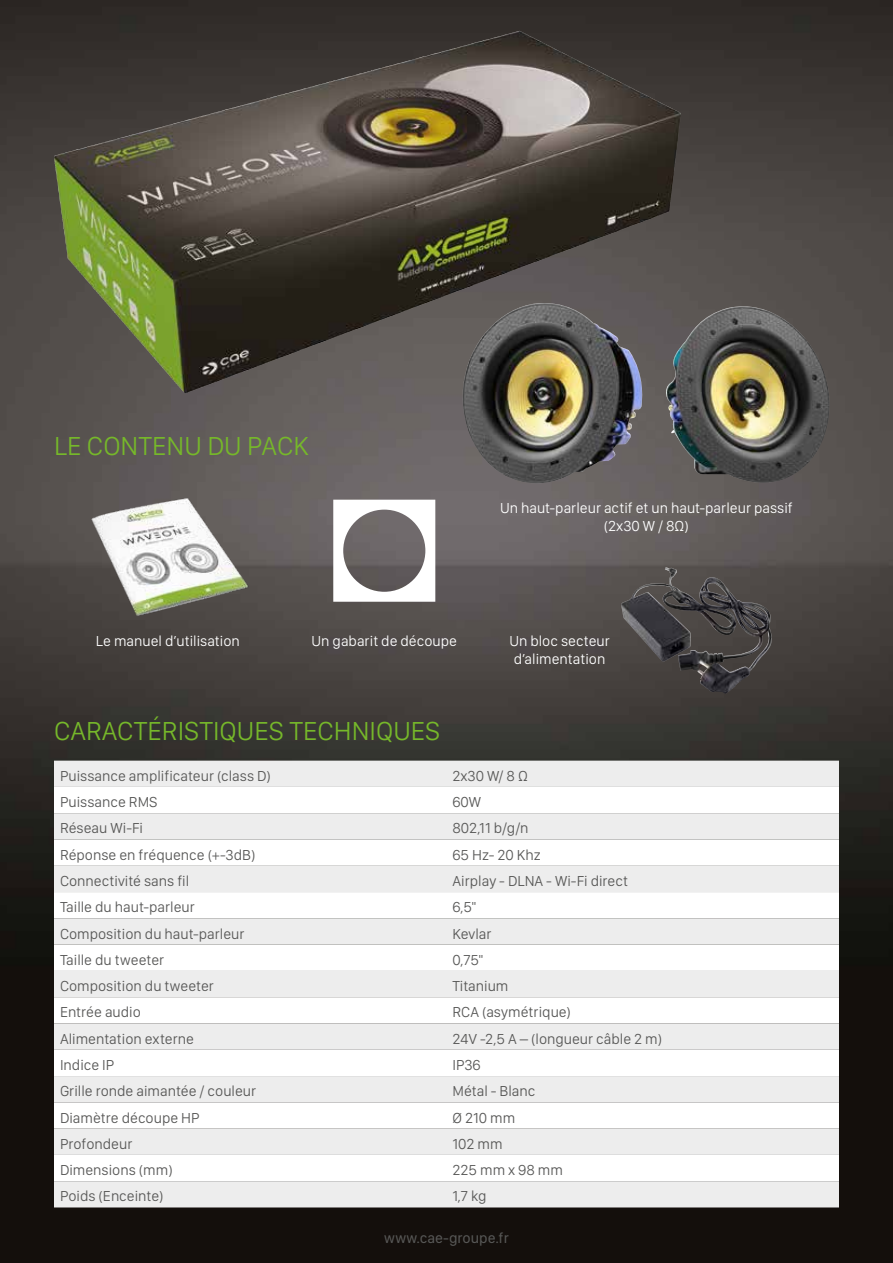
<style>
.page{position:relative;width:893px;height:1263px;background:#fff}
.page>*{position:absolute;margin:0;border:0;box-sizing:border-box;transform-origin:0 0}
.t1{font:300 27px "SF Compact Display";color:#76b82a}
.t2{font:300 15px "SF Compact Display";color:#575756}
.t3{font:300 15px/18px "SF Compact Display";color:#fff;text-align:center}
.t4{font:15px "SF Compact Display";color:#575756}
</style>
<div class="page">
<img style="left:0;top:0;width:893px;height:1263px">
<img style="left:111px;top:31px;width:406px;height:109px">
<div style="left:54px;top:761px;width:785px;height:446px;background:#ededed"></div>
<svg style="left:54px;top:787px;width:785px;height:394px"></svg>
<img style="left:458px;top:303px;width:375px;height:184px">
<img style="left:79px;top:479px;width:178px;height:152px">
<svg style="left:333px;top:500px;width:102px;height:102px"></svg>
<img style="left:621px;top:568px;width:139px;height:126px">
<h1 class="t1" style="left:54px;top:425px;width:256px">LE CONTENU DU PACK</h1>
<p class="t3" style="left:96px;top:632px;width:145px">Le manuel d’utilisation</p>
<p class="t3" style="left:312px;top:632px;width:147px">Un gabarit de découpe</p>
<h1 class="t1" style="left:54px;top:710px;width:388px">CARACTÉRISTIQUES TECHNIQUES</h1>
<p class="t3" style="left:500px;top:499px;width:294px">Un haut-parleur actif et un haut-parleur passif (2x30 W / 8Ω)</p>
<p class="t3" style="left:509px;top:632px;width:102px;text-align:left">Un bloc secteur d’alimentation</p>
<p class="t2" style="left:60px;top:764px;width:213px">Puissance amplificateur (class D)</p>
<p class="t2" style="left:452px;top:764px;width:77px">2x30 W/ 8 Ω</p>
<p class="t2" style="left:60px;top:790px;width:99px">Puissance RMS</p>
<p class="t2" style="left:452px;top:790px;width:30px">60W</p>
<p class="t2" style="left:60px;top:817px;width:85px">Réseau Wi-Fi</p>
<p class="t2" style="left:452px;top:817px;width:78px">802,11 b/g/n</p>
<p class="t2" style="left:60px;top:843px;width:197px">Réponse en fréquence (+-3dB)</p>
<p class="t2" style="left:452px;top:843px;width:90px">65 Hz- 20 Khz</p>
<p class="t2" style="left:60px;top:869px;width:131px">Connectivité sans fil</p>
<p class="t2" style="left:452px;top:869px;width:177px">Airplay - DLNA - Wi-Fi direct</p>
<p class="t2" style="left:60px;top:895px;width:136px">Taille du haut-parleur</p>
<p class="t2" style="left:452px;top:895px;width:25px">6,5"</p>
<p class="t2" style="left:60px;top:922px;width:186px">Composition du haut-parleur</p>
<p class="t2" style="left:452px;top:922px;width:40px">Kevlar</p>
<p class="t2" style="left:60px;top:948px;width:106px">Taille du tweeter</p>
<p class="t2" style="left:452px;top:948px;width:33px">0,75"</p>
<p class="t2" style="left:60px;top:974px;width:155px">Composition du tweeter</p>
<p class="t2" style="left:452px;top:974px;width:57px">Titanium</p>
<p class="t2" style="left:60px;top:1000px;width:82px">Entrée audio</p>
<p class="t2" style="left:452px;top:1000px;width:120px">RCA (asymétrique)</p>
<p class="t2" style="left:60px;top:1027px;width:136px">Alimentation externe</p>
<p class="t2" style="left:452px;top:1027px;width:211px">24V -2,5 A – (longueur câble 2 m)</p>
<p class="t2" style="left:60px;top:1053px;width:56px">Indice IP</p>
<p class="t2" style="left:452px;top:1053px;width:30px">IP36</p>
<p class="t2" style="left:60px;top:1079px;width:198px">Grille ronde aimantée / couleur</p>
<p class="t2" style="left:452px;top:1079px;width:84px">Métal - Blanc</p>
<p class="t2" style="left:60px;top:1106px;width:141px">Diamètre découpe HP</p>
<p class="t2" style="left:452px;top:1106px;width:64px">Ø 210 mm</p>
<p class="t2" style="left:60px;top:1132px;width:74px">Profondeur</p>
<p class="t2" style="left:452px;top:1132px;width:52px">102 mm</p>
<p class="t2" style="left:60px;top:1158px;width:114px">Dimensions (mm)</p>
<p class="t2" style="left:452px;top:1158px;width:112px">225 mm x 98 mm</p>
<p class="t2" style="left:60px;top:1184px;width:105px">Poids (Enceinte)</p>
<p class="t2" style="left:452px;top:1184px;width:36px">1,7 kg</p>
<p class="t4" style="left:384px;top:1226px;width:126px">www.cae-groupe.fr</p>
</div>
